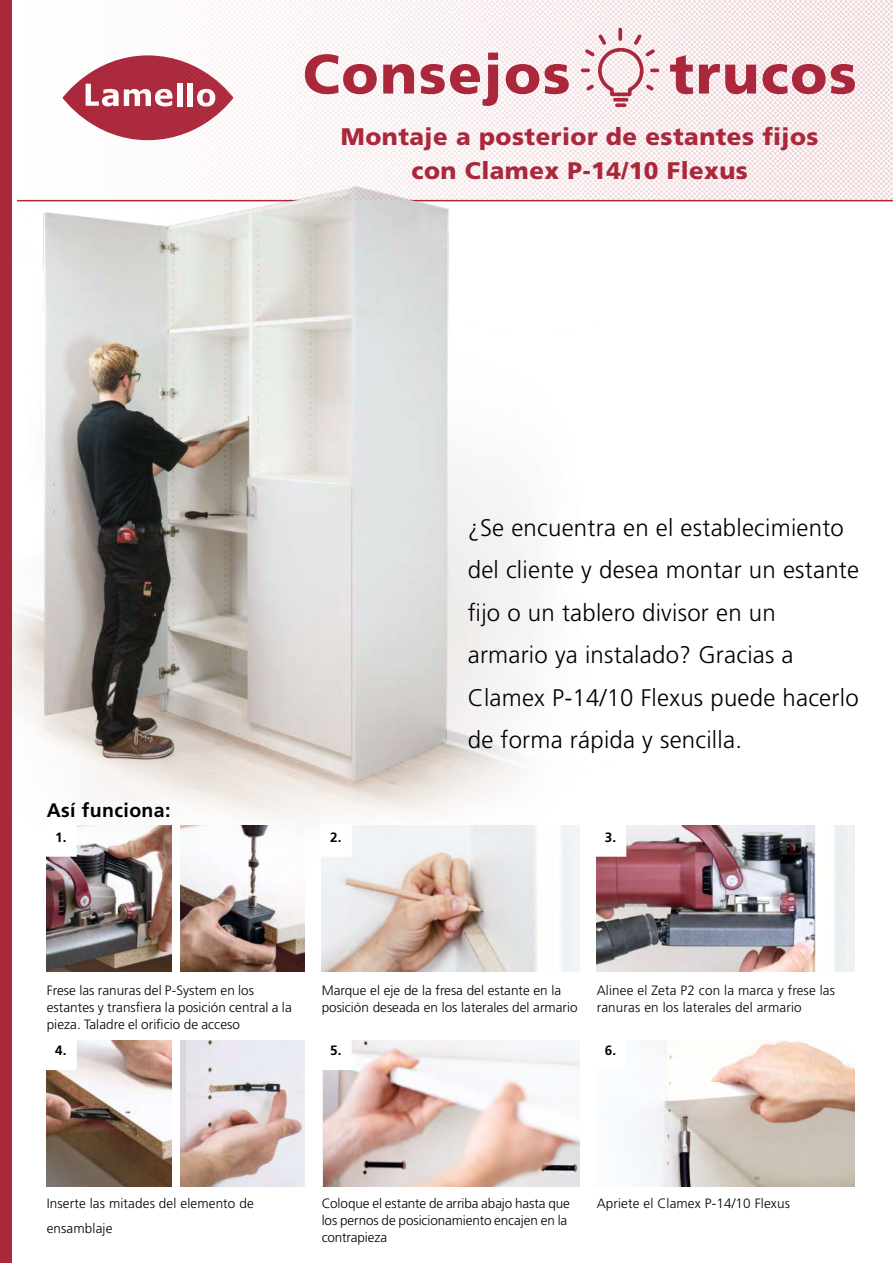
<style>
.page{position:relative;width:893px;height:1263px;background:#fff}
.page>*{position:absolute;margin:0;border:0;box-sizing:border-box;transform-origin:0 0}
.t1{font:900 55.5px "Frutiger LT Pro";letter-spacing:.03em;color:#ab273b}
.t2{font:300 24px/42.6px "Frutiger LT Pro";letter-spacing:.01em;color:#000}
.t3{font:900 24px/34.5px "Frutiger LT Pro";letter-spacing:.02em;color:#ab273b;text-align:center}
.t4{font:700 19.5px "Frutiger LT Pro";letter-spacing:.02em;color:#000}
.t5{font:300 13.5px/17px "Frutiger LT Pro";letter-spacing:.005em;color:#000}
.t6{font:700 13.5px "Frutiger LT Pro";color:#000}
</style>
<div class="page">
<img style="left:180px;top:1040px;width:125px;height:146px">
<img style="left:47px;top:1040px;width:124px;height:146px">
<img style="left:47px;top:874px;width:124px;height:98px">
<img style="left:180px;top:874px;width:125px;height:98px">
<hr style="left:17px;top:200px;width:876px;height:1px;background:#ab273b">
<img style="left:11px;top:200px;width:599px;height:674px">
<img style="left:322px;top:826px;width:258px;height:146px">
<img style="left:323px;top:1040px;width:257px;height:146px">
<img style="left:635px;top:1040px;width:220px;height:146px">
<img style="left:597px;top:826px;width:258px;height:146px">
<div style="left:47px;top:826px;width:28px;height:29px;background:#fff"></div>
<div style="left:47px;top:1040px;width:28px;height:28px;background:#fff"></div>
<div style="left:322px;top:826px;width:28px;height:29px;background:#fff"></div>
<div style="left:322px;top:1040px;width:28px;height:28px;background:#fff"></div>
<div style="left:596px;top:826px;width:29px;height:29px;background:#fff"></div>
<img style="left:11px;top:0;width:882px;height:200px">
<svg style="left:582px;top:30px;width:76px;height:77px"></svg>
<div style="left:0;top:0;width:11px;height:1263px;background:#ab273b"></div>
<h1 class="t1" style="left:303px;top:41px;width:269px">Consejos</h1>
<h1 class="t1" style="left:669px;top:41px;width:189px">trucos</h1>
<h2 class="t3" style="left:341px;top:119px;width:479px">Montaje a posterior de estantes fijos con Clamex P-14/10 Flexus</h2>
<h3 class="t4" style="left:47px;top:798px;width:125px">Así funciona:</h3>
<p class="t6" style="left:55px;top:829px;width:13px">1.</p>
<p class="t6" style="left:330px;top:829px;width:13px">2.</p>
<h2 class="t2" style="left:468px;top:506px;width:393px">¿Se encuentra en el establecimiento del cliente y desea montar un estante fijo o un tablero divisor en un armario ya instalado? Gracias a Clamex P-14/10 Flexus puede hacerlo de forma rápida y sencilla.</h2>
<p class="t6" style="left:605px;top:829px;width:13px">3.</p>
<p class="t5" style="left:47px;top:982px;width:247px">Frese las ranuras del P-System en los estantes y transfiera la posición central a la pieza. Taladre el orificio de acceso</p>
<p class="t5" style="left:322px;top:982px;width:257px">Marque el eje de la fresa del estante en la posición deseada en los laterales del armario</p>
<p class="t5" style="left:597px;top:982px;width:240px">Alinee el Zeta P2 con la marca y frese las ranuras en los laterales del armario</p>
<p class="t6" style="left:55px;top:1042px;width:13px">4.</p>
<p class="t6" style="left:330px;top:1042px;width:13px">5.</p>
<p class="t6" style="left:605px;top:1042px;width:13px">6.</p>
<p class="t5" style="left:47px;top:1190px;width:209px;line-height:25.5px">Inserte las mitades del elemento de ensamblaje</p>
<p class="t5" style="left:322px;top:1195px;width:250px">Coloque el estante de arriba abajo hasta que los pernos de posicionamiento encajen en la contrapieza</p>
<p class="t5" style="left:597px;top:1195px;width:195px">Apriete el Clamex P-14/10 Flexus</p>
</div>
